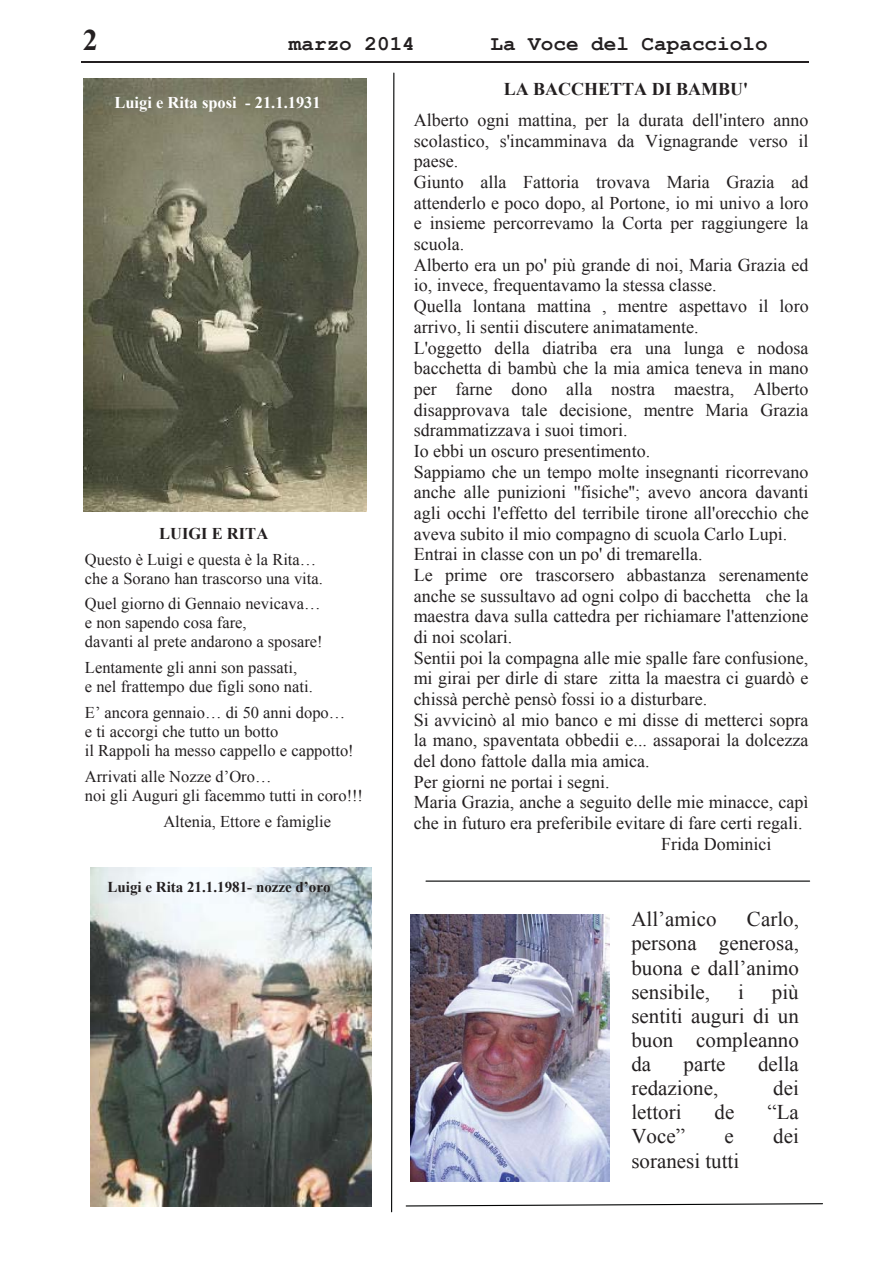
<style>
.page{position:relative;width:893px;height:1263px;background:#fff}
.page>*{position:absolute;margin:0;border:0;box-sizing:border-box;transform-origin:0 0}
.t1{font:700 30px "Times New Roman";color:#231f20}
.t2{font:21px/24.2px "Times New Roman";color:#231f20;text-align:justify}
.t3{font:700 21px "Courier New";color:#231f20}
.t4{font:18px "Times New Roman";color:#231f20}
.t5{font:700 18px "Times New Roman";color:#231f20}
.t6{font:16.5px/18.9px "Times New Roman";color:#231f20}
.t7{font:700 16.5px "Times New Roman";color:#fff}
.t8{font:700 16.5px "Times New Roman";color:#231f20}
.t9{font:700 15px "Times New Roman";color:#231f20}
</style>
<div class="page">
<hr style="left:81px;top:61px;width:727px;height:1px;background:#231f20">
<img style="left:84px;top:78px;width:283px;height:433px">
<img style="left:91px;top:867px;width:281px;height:339px">
<svg style="left:391px;top:72px;width:4px;height:1141px"></svg>
<img style="left:410px;top:915px;width:200px;height:266px">
<hr style="left:426px;top:881px;width:384px;height:1px;background:#010202">
<svg style="left:405px;top:1203px;width:418px;height:4px"></svg>
<h1 class="t1" style="left:83px;top:24px;width:16px">2</h1>
<p class="t3" style="left:289px;top:33px;width:127px">marzo 2014</p>
<p class="t3" style="left:490px;top:33px;width:279px">La Voce del Capacciolo</p>
<p class="t7" style="left:114px;top:93px;width:208px">Luigi e Rita sposi - 21.1.1931</p>
<p class="t8" style="left:159px;top:524px;width:110px">LUIGI E RITA</p>
<p class="t6" style="left:85px;top:550px;width:239px">Questo è Luigi e questa è la Rita… che a Sorano han trascorso una vita.</p>
<p class="t6" style="left:85px;top:594px;width:239px">Quel giorno di Gennaio nevicava… e non sapendo cosa fare,<br>davanti al prete andarono a sposare!</p>
<p class="t6" style="left:85px;top:658px;width:229px">Lentamente gli anni son passati,<br>e nel frattempo due figli sono nati.</p>
<p class="t6" style="left:85px;top:703px;width:270px">E’ ancora gennaio… di 50 anni dopo… e ti accorgi che tutto un botto<br>il Rappoli ha messo cappello e cappotto!</p>
<p class="t6" style="left:85px;top:767px;width:280px">Arrivati alle Nozze d’Oro…<br>noi gli Auguri gli facemmo tutti in coro!!!</p>
<p class="t6" style="left:163px;top:812px;width:169px">Altenia, Ettore e famiglie</p>
<p class="t9" style="left:108px;top:879px;width:224px">Luigi e Rita 21.1.1981- nozze d’oro</p>
<p class="t5" style="left:504px;top:79px;width:246px">LA BACCHETTA DI BAMBU'</p>
<p class="t4" style="left:414px;top:110px;width:396px">Alberto ogni mattina, per la durata dell'intero anno</p>
<p class="t4" style="left:414px;top:131px;width:396px">scolastico, s'incamminava da Vignagrande verso il</p>
<p class="t4" style="left:414px;top:151px;width:46px">paese.</p>
<p class="t4" style="left:414px;top:172px;width:396px">Giunto alla Fattoria trovava Maria Grazia ad</p>
<p class="t4" style="left:414px;top:193px;width:396px">attenderlo e poco dopo, al Portone, io mi univo a loro</p>
<p class="t4" style="left:414px;top:213px;width:396px">e insieme percorrevamo la Corta per raggiungere la</p>
<p class="t4" style="left:414px;top:234px;width:52px">scuola.</p>
<p class="t4" style="left:414px;top:255px;width:396px">Alberto era un po' più grande di noi, Maria Grazia ed</p>
<p class="t4" style="left:414px;top:275px;width:305px">io, invece, frequentavamo la stessa classe.</p>
<p class="t4" style="left:414px;top:296px;width:396px">Quella lontana mattina , mentre aspettavo il loro</p>
<p class="t4" style="left:414px;top:317px;width:287px">arrivo, li sentii discutere animatamente.</p>
<p class="t4" style="left:414px;top:337px;width:396px">L'oggetto della diatriba era una lunga e nodosa</p>
<p class="t4" style="left:414px;top:358px;width:396px">bacchetta di bambù che la mia amica teneva in mano</p>
<p class="t4" style="left:414px;top:379px;width:396px">per farne dono alla nostra maestra, Alberto</p>
<p class="t4" style="left:414px;top:400px;width:396px">disapprovava tale decisione, mentre Maria Grazia</p>
<p class="t4" style="left:414px;top:420px;width:216px">sdrammatizzava i suoi timori.</p>
<p class="t4" style="left:414px;top:441px;width:238px">Io ebbi un oscuro presentimento.</p>
<p class="t4" style="left:414px;top:462px;width:396px">Sappiamo che un tempo molte insegnanti ricorrevano</p>
<p class="t4" style="left:414px;top:482px;width:396px">anche alle punizioni ''fisiche''; avevo ancora davanti</p>
<p class="t4" style="left:414px;top:503px;width:397px">agli occhi l'effetto del terribile tirone all'orecchio che</p>
<p class="t4" style="left:414px;top:524px;width:375px">aveva subito il mio compagno di scuola Carlo Lupi.</p>
<p class="t4" style="left:414px;top:544px;width:291px">Entrai in classe con un po' di tremarella.</p>
<p class="t4" style="left:414px;top:565px;width:396px">Le prime ore trascorsero abbastanza serenamente</p>
<p class="t4" style="left:414px;top:586px;width:396px">anche se sussultavo ad ogni colpo di bacchetta che la</p>
<p class="t4" style="left:414px;top:606px;width:396px">maestra dava sulla cattedra per richiamare l'attenzione</p>
<p class="t4" style="left:414px;top:627px;width:100px">di noi scolari.</p>
<p class="t4" style="left:414px;top:648px;width:396px">Sentii poi la compagna alle mie spalle fare confusione,</p>
<p class="t4" style="left:414px;top:668px;width:396px">mi girai per dirle di stare zitta la maestra ci guardò e</p>
<p class="t4" style="left:414px;top:689px;width:295px">chissà perchè pensò fossi io a disturbare.</p>
<p class="t4" style="left:414px;top:710px;width:396px">Si avvicinò al mio banco e mi disse di metterci sopra</p>
<p class="t4" style="left:414px;top:730px;width:396px">la mano, spaventata obbedii e... assaporai la dolcezza</p>
<p class="t4" style="left:414px;top:751px;width:238px">del dono fattole dalla mia amica.</p>
<p class="t4" style="left:414px;top:772px;width:198px">Per giorni ne portai i segni.</p>
<p class="t4" style="left:414px;top:792px;width:396px">Maria Grazia, anche a seguito delle mie minacce, capì</p>
<p class="t4" style="left:414px;top:813px;width:390px">che in futuro era preferibile evitare di fare certi regali.</p>
<p class="t4" style="left:661px;top:834px;width:112px">Frida Dominici</p>
<p class="t2" style="left:631px;top:907px;width:169px;text-indent:116px">Carlo, persona generosa, buona e dall’animo sensibile,</p>
<p class="t2" style="left:631px;top:907px;width:87px">All’amico</p>
<p class="t2" style="left:631px;top:980px;width:169px;text-indent:141px">più sentiti auguri di un buon compleanno da</p>
<p class="t2" style="left:738px;top:980px;width:7px">i</p>
<p class="t2" style="left:684px;top:1052px;width:43px">parte</p>
<p class="t2" style="left:758px;top:1052px;width:42px">della</p>
<p class="t2" style="left:631px;top:1076px;width:88px">redazione,</p>
<p class="t2" style="left:773px;top:1076px;width:27px">dei</p>
<p class="t2" style="left:631px;top:1100px;width:52px">lettori</p>
<p class="t2" style="left:715px;top:1100px;width:21px">de</p>
<p class="t2" style="left:767px;top:1100px;width:33px">“La</p>
<p class="t2" style="left:631px;top:1124px;width:55px">Voce”</p>
<p class="t2" style="left:724px;top:1124px;width:11px">e</p>
<p class="t2" style="left:773px;top:1124px;width:27px">dei</p>
<p class="t2" style="left:631px;top:1149px;width:109px">soranesi tutti</p>
</div>
